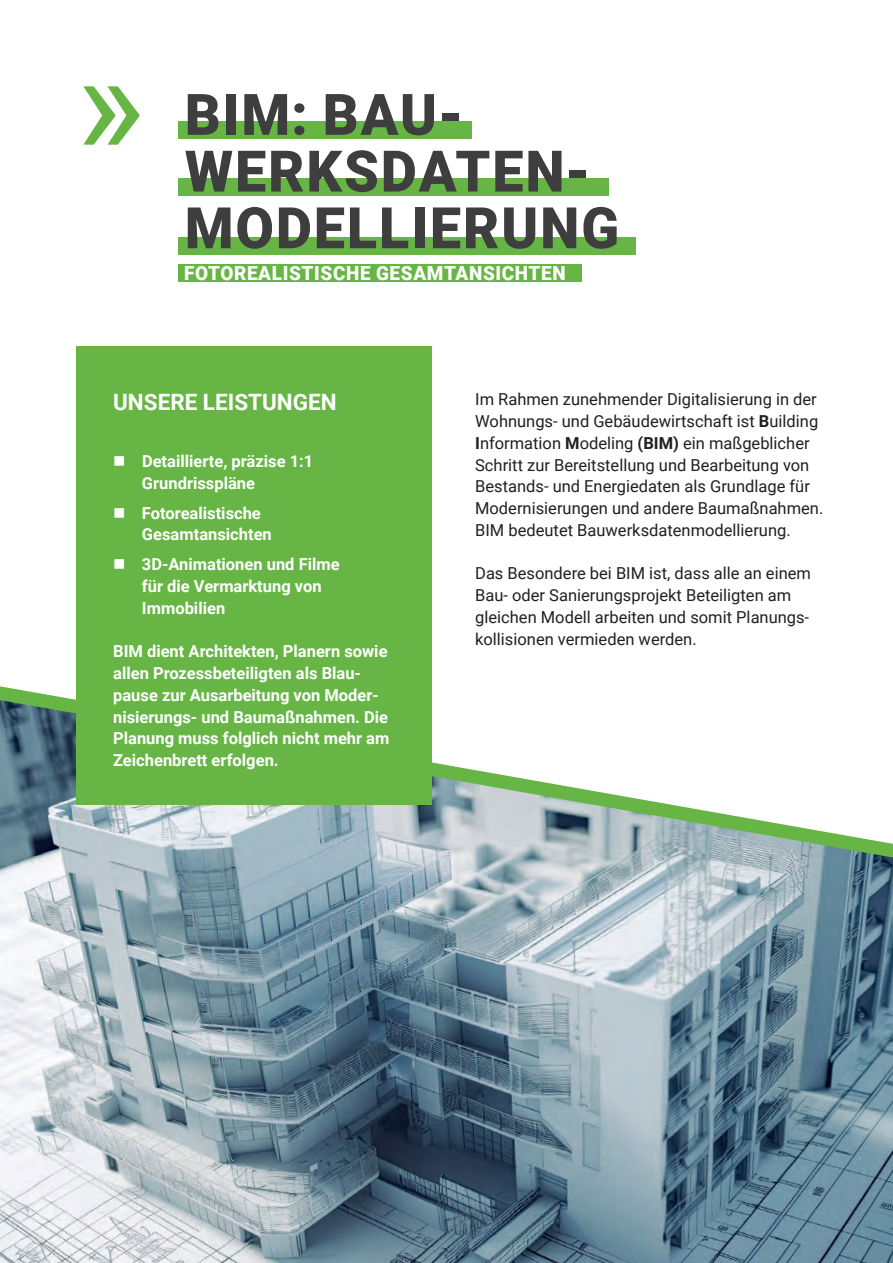
<style>
.page{position:relative;width:893px;height:1263px;background:#fff}
.page>*{position:absolute;margin:0;border:0;box-sizing:border-box;transform-origin:0 0}
.t1{font:150px "Roboto";color:#67b645}
.t2{font:900 57.3px/56.7px "Roboto";letter-spacing:.035em;color:#3e3e3f}
.t3{font:700 22.5px "Roboto";color:#fff}
.t4{font:900 19.5px "Roboto";letter-spacing:.035em;color:#fff}
.t5{font:16.5px/21.8px "Roboto";color:#231f20}
.t6{font:700 16.5px/21.8px "Roboto";color:#fff}
.s1{font-weight:700}
</style>
<div class="page">
<svg style="left:0;top:668px;width:893px;height:595px"></svg>
<div style="left:179px;top:264px;width:403px;height:18px;background:#67b645"></div>
<div style="left:179px;top:121px;width:293px;height:18px;background:#67b645"></div>
<div style="left:179px;top:178px;width:430px;height:18px;background:#67b645"></div>
<div style="left:179px;top:237px;width:457px;height:17px;background:#67b645"></div>
<div style="left:77px;top:347px;width:355px;height:458px;background:#67b645"></div>
<h1 class="t1" style="left:147px;top:234px;width:72px;rotate:-180deg">«</h1>
<h2 class="t2" style="left:185px;top:84px;width:436px">BIM: BAU-<br>WERKSDATEN-<br>MODELLIERUNG</h2>
<p class="t4" style="left:184px;top:259px;width:383px">FOTOREALISTISCHE GESAMTANSICHTEN</p>
<h3 class="t3" style="left:113px;top:386px;width:225px">UNSERE LEISTUNGEN</h3>
<p class="t6" style="left:142px;top:450px;width:173px;text-indent:-29px">■ Detaillierte, präzise 1:1<br>Grundrisspläne</p>
<p class="t6" style="left:142px;top:501px;width:131px;text-indent:-29px">■ Fotorealistische<br>Gesamtansichten</p>
<p class="t6" style="left:142px;top:553px;width:199px;text-indent:-29px">■ 3D-Animationen und Filme für die Vermarktung von<br>Immobilien</p>
<p class="t6" style="left:113px;top:640px;width:278px">BIM dient Architekten, Planern sowie allen Prozessbeteiligten als Blau&shy;pause zur Ausarbeitung von Moder&shy;nisierungs- und Baumaßnahmen. Die Planung muss folglich nicht mehr am Zeichenbrett erfolgen.</p>
<p class="t5" style="left:475px;top:388px;width:350px">Im Rahmen zunehmender Digitalisierung in der Wohnungs- und Gebäudewirtschaft ist <span class="s1">B</span>uilding <span class="s1">I</span>nformation <span class="s1">M</span>odeling <span class="s1">(BIM)</span> ein maßgeblicher Schritt zur Bereitstellung und Bearbeitung von Bestands- und Energiedaten als Grundlage für Modernisierungen und andere Baumaßnahmen.<br>BIM bedeutet Bauwerksdatenmodellierung.</p>
<p class="t5" style="left:475px;top:562px;width:337px">Das Besondere bei BIM ist, dass alle an einem Bau- oder Sanierungsprojekt Beteiligten am gleichen Modell arbeiten und somit Planungs&shy;kollisionen vermieden werden.</p>
</div>
